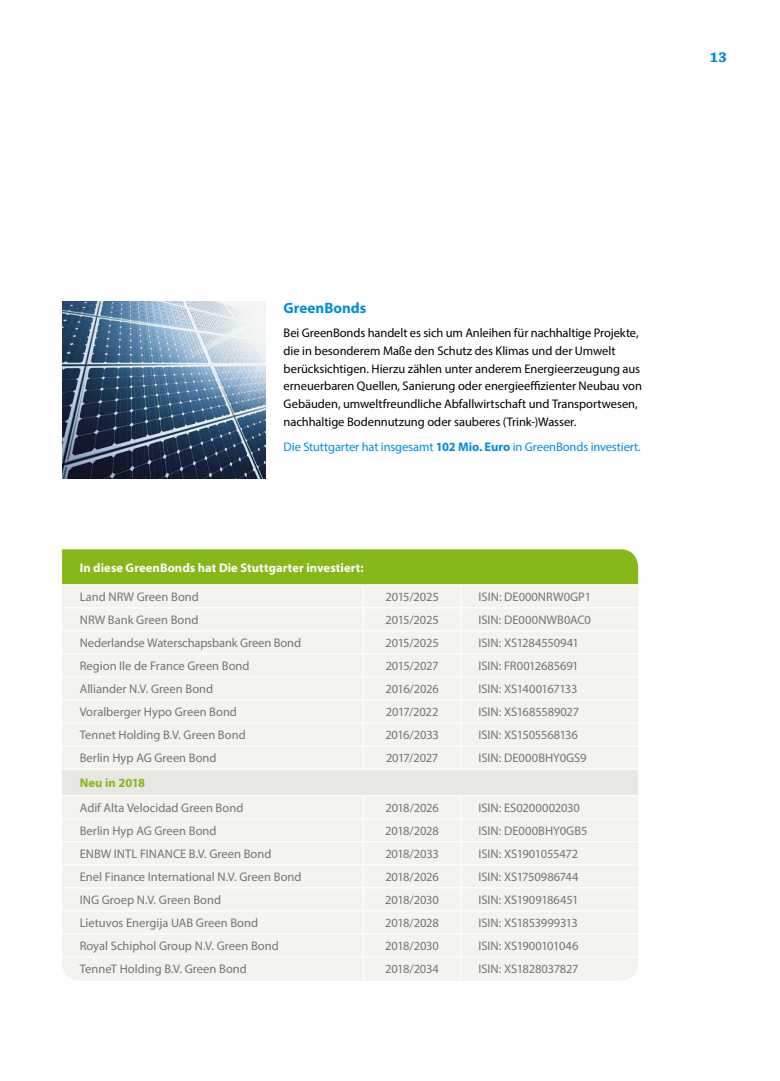
<style>
.page{position:relative;width:780px;height:1081px;background:#fff}
.page>*{position:absolute;margin:0;border:0;box-sizing:border-box;transform-origin:0 0}
.t1{font:700 15px "Myriad Pro";color:#008ddc}
.t2{font:700 15px "Chaparral Pro";color:#008ddc}
.t3{font:12.5px "Myriad Pro";letter-spacing:-.005em;color:#757474}
.t4{font:12.5px/17.8px "Myriad Pro";letter-spacing:-.005em;color:#000}
.t5{font:12.5px "Myriad Pro";letter-spacing:-.01em;color:#008ddc}
.t6{font:700 12.5px "Myriad Pro";letter-spacing:.005em;color:#fff}
.t7{font:12.5px "Myriad Pro";letter-spacing:-.025em;color:#757474}
.t8{font:12.5px "Myriad Pro";letter-spacing:-.03em;color:#757474}
.t9{font:700 12.5px "Myriad Pro";letter-spacing:.005em;color:#85b818}
.s1{font-weight:700}
</style>
<div class="page">
<div style="left:62px;top:549px;width:576px;height:36px;background:#85b818"></div>
<div style="left:62px;top:585px;width:576px;height:395px;background:#f4f3ee"></div>
<div style="left:62px;top:769px;width:576px;height:26px;background:#e8e7e1"></div>
<hr style="left:62px;top:584px;width:301px;height:1px;background:#fff">
<hr style="left:363px;top:584px;width:98px;height:1px;background:#fff">
<hr style="left:461px;top:584px;width:177px;height:1px;background:#fff">
<hr style="left:62px;top:607px;width:301px;height:1px;background:#fff">
<hr style="left:363px;top:607px;width:98px;height:1px;background:#fff">
<hr style="left:461px;top:607px;width:177px;height:1px;background:#fff">
<hr style="left:62px;top:630px;width:301px;height:1px;background:#fff">
<hr style="left:363px;top:630px;width:98px;height:1px;background:#fff">
<hr style="left:461px;top:630px;width:177px;height:1px;background:#fff">
<hr style="left:62px;top:653px;width:301px;height:1px;background:#fff">
<hr style="left:363px;top:653px;width:98px;height:1px;background:#fff">
<hr style="left:461px;top:653px;width:177px;height:1px;background:#fff">
<hr style="left:62px;top:676px;width:301px;height:1px;background:#fff">
<hr style="left:363px;top:676px;width:98px;height:1px;background:#fff">
<hr style="left:461px;top:676px;width:177px;height:1px;background:#fff">
<hr style="left:62px;top:699px;width:301px;height:1px;background:#fff">
<hr style="left:363px;top:699px;width:98px;height:1px;background:#fff">
<hr style="left:461px;top:699px;width:177px;height:1px;background:#fff">
<hr style="left:62px;top:722px;width:301px;height:1px;background:#fff">
<hr style="left:363px;top:722px;width:98px;height:1px;background:#fff">
<hr style="left:461px;top:722px;width:177px;height:1px;background:#fff">
<hr style="left:62px;top:745px;width:301px;height:1px;background:#fff">
<hr style="left:363px;top:745px;width:98px;height:1px;background:#fff">
<svg style="left:363px;top:585px;width:1px;height:183px"></svg>
<hr style="left:461px;top:745px;width:177px;height:1px;background:#fff">
<svg style="left:460px;top:585px;width:1px;height:183px"></svg>
<hr style="left:62px;top:768px;width:301px;height:2px;background:#fff">
<hr style="left:363px;top:768px;width:98px;height:2px;background:#fff">
<hr style="left:461px;top:768px;width:177px;height:2px;background:#fff">
<hr style="left:62px;top:795px;width:301px;height:1px;background:#fff">
<hr style="left:363px;top:795px;width:98px;height:1px;background:#fff">
<hr style="left:461px;top:795px;width:177px;height:1px;background:#fff">
<hr style="left:62px;top:818px;width:301px;height:1px;background:#fff">
<hr style="left:363px;top:818px;width:98px;height:1px;background:#fff">
<hr style="left:461px;top:818px;width:177px;height:1px;background:#fff">
<hr style="left:62px;top:841px;width:301px;height:1px;background:#fff">
<hr style="left:363px;top:841px;width:98px;height:1px;background:#fff">
<hr style="left:461px;top:841px;width:177px;height:1px;background:#fff">
<hr style="left:62px;top:864px;width:301px;height:1px;background:#fff">
<hr style="left:363px;top:864px;width:98px;height:1px;background:#fff">
<hr style="left:461px;top:864px;width:177px;height:1px;background:#fff">
<hr style="left:62px;top:887px;width:301px;height:1px;background:#fff">
<hr style="left:363px;top:887px;width:98px;height:1px;background:#fff">
<hr style="left:461px;top:887px;width:177px;height:1px;background:#fff">
<hr style="left:62px;top:910px;width:301px;height:1px;background:#fff">
<hr style="left:363px;top:910px;width:98px;height:1px;background:#fff">
<hr style="left:461px;top:910px;width:177px;height:1px;background:#fff">
<hr style="left:62px;top:933px;width:301px;height:1px;background:#fff">
<hr style="left:363px;top:933px;width:98px;height:1px;background:#fff">
<hr style="left:461px;top:933px;width:177px;height:1px;background:#fff">
<hr style="left:62px;top:956px;width:301px;height:1px;background:#fff">
<hr style="left:363px;top:956px;width:98px;height:1px;background:#fff">
<svg style="left:363px;top:796px;width:1px;height:184px"></svg>
<hr style="left:461px;top:956px;width:177px;height:1px;background:#fff">
<svg style="left:460px;top:796px;width:1px;height:184px"></svg>
<img style="left:62px;top:301px;width:204px;height:177px">
<p class="t2" style="left:709px;top:48px;width:18px">13</p>
<p class="t1" style="left:283px;top:298px;width:84px">GreenBonds</p>
<p class="t4" style="left:283px;top:324px;width:360px">Bei GreenBonds handelt es sich um Anleihen für nachhaltige Projekte, die in besonderem Maße den Schutz des Klimas und der Umwelt berücksichtigen. Hierzu zählen unter anderem Energieerzeugung aus erneuerbaren Quellen, Sanierung oder energieeffizienter Neubau von Gebäuden, umweltfreundliche Abfallwirtschaft und Transportwesen, nachhaltige Bodennutzung oder sauberes (Trink-)Wasser.</p>
<p class="t5" style="left:283px;top:439px;width:358px">Die Stuttgarter hat insgesamt <span class="s1">102 Mio. Euro</span> in GreenBonds investiert.</p>
<p class="t6" style="left:80px;top:559px;width:285px">In diese GreenBonds hat Die Stuttgarter investiert:</p>
<p class="t3" style="left:80px;top:589px;width:121px">Land NRW Green Bond</p>
<p class="t3" style="left:385px;top:589px;width:55px">2015/2025</p>
<p class="t3" style="left:478px;top:589px;width:114px">ISIN: DE000NRW0GP1</p>
<p class="t3" style="left:80px;top:612px;width:120px">NRW Bank Green Bond</p>
<p class="t3" style="left:385px;top:612px;width:55px">2015/2025</p>
<p class="t3" style="left:478px;top:612px;width:114px">ISIN: DE000NWB0AC0</p>
<p class="t3" style="left:80px;top:635px;width:223px">Nederlandse Waterschapsbank Green Bond</p>
<p class="t3" style="left:385px;top:635px;width:55px">2015/2025</p>
<p class="t3" style="left:478px;top:635px;width:102px">ISIN: XS1284550941</p>
<p class="t3" style="left:80px;top:658px;width:171px">Region Ile de France Green Bond</p>
<p class="t7" style="left:385px;top:658px;width:54px">2015/2027</p>
<p class="t3" style="left:478px;top:658px;width:102px">ISIN: FR0012685691</p>
<p class="t3" style="left:80px;top:681px;width:135px">Alliander N.V. Green Bond</p>
<p class="t7" style="left:385px;top:681px;width:55px">2016/2026</p>
<p class="t8" style="left:478px;top:681px;width:100px">ISIN: XS1400167133</p>
<p class="t3" style="left:80px;top:704px;width:159px">Voralberger Hypo Green Bond</p>
<p class="t3" style="left:386px;top:704px;width:54px">2017/2022</p>
<p class="t3" style="left:478px;top:704px;width:102px">ISIN: XS1685589027</p>
<p class="t3" style="left:80px;top:727px;width:167px">Tennet Holding B.V. Green Bond</p>
<p class="t3" style="left:385px;top:727px;width:55px">2016/2033</p>
<p class="t3" style="left:478px;top:727px;width:101px">ISIN: XS1505568136</p>
<p class="t3" style="left:80px;top:750px;width:138px">Berlin Hyp AG Green Bond</p>
<p class="t7" style="left:386px;top:750px;width:54px">2017/2027</p>
<p class="t3" style="left:478px;top:750px;width:109px">ISIN: DE000BHY0GS9</p>
<p class="t9" style="left:80px;top:775px;width:67px">Neu in 2018</p>
<p class="t3" style="left:80px;top:800px;width:165px">Adif Alta Velocidad Green Bond</p>
<p class="t7" style="left:385px;top:800px;width:55px">2018/2026</p>
<p class="t3" style="left:478px;top:800px;width:103px">ISIN: ES0200002030</p>
<p class="t3" style="left:80px;top:823px;width:138px">Berlin Hyp AG Green Bond</p>
<p class="t3" style="left:385px;top:823px;width:55px">2018/2028</p>
<p class="t3" style="left:478px;top:823px;width:110px">ISIN: DE000BHY0GB5</p>
<p class="t3" style="left:80px;top:846px;width:193px">ENBW INTL FINANCE B.V. Green Bond</p>
<p class="t3" style="left:385px;top:846px;width:55px">2018/2033</p>
<p class="t3" style="left:478px;top:846px;width:101px">ISIN: XS1901055472</p>
<p class="t3" style="left:80px;top:869px;width:223px">Enel Finance International N.V. Green Bond</p>
<p class="t7" style="left:385px;top:869px;width:55px">2018/2026</p>
<p class="t3" style="left:478px;top:869px;width:101px">ISIN: XS1750986744</p>
<p class="t3" style="left:80px;top:892px;width:143px">ING Groep N.V. Green Bond</p>
<p class="t3" style="left:385px;top:892px;width:55px">2018/2030</p>
<p class="t3" style="left:478px;top:892px;width:102px">ISIN: XS1909186451</p>
<p class="t3" style="left:80px;top:915px;width:180px">Lietuvos Energija UAB Green Bond</p>
<p class="t3" style="left:385px;top:915px;width:55px">2018/2028</p>
<p class="t3" style="left:478px;top:915px;width:101px">ISIN: XS1853999313</p>
<p class="t3" style="left:80px;top:938px;width:201px">Royal Schiphol Group N.V. Green Bond</p>
<p class="t3" style="left:385px;top:938px;width:55px">2018/2030</p>
<p class="t3" style="left:478px;top:938px;width:102px">ISIN: XS1900101046</p>
<p class="t3" style="left:80px;top:961px;width:169px">TenneT Holding B.V. Green Bond</p>
<p class="t3" style="left:385px;top:961px;width:55px">2018/2034</p>
<p class="t3" style="left:478px;top:961px;width:101px">ISIN: XS1828037827</p>
</div>
